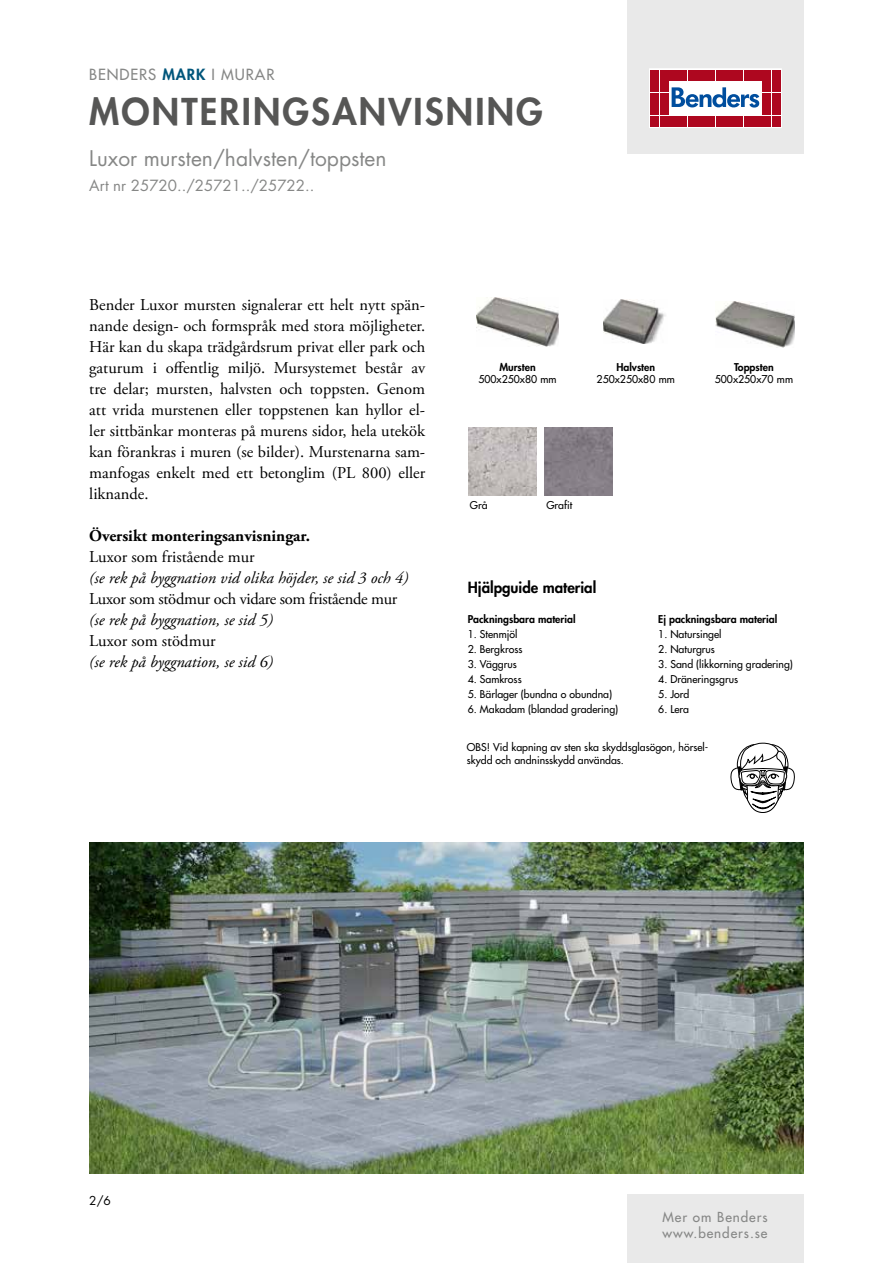
<style>
.page{position:relative;width:893px;height:1263px;background:#fff}
.page>*{position:absolute;margin:0;border:0;box-sizing:border-box;transform-origin:0 0}
.t1{font:800 36px "Futura Std";letter-spacing:.06em;color:#565655}
.t2{font:21px "Futura Std";color:#868786}
.t3{font:16.5px/21px "Adobe Garamond Pro";color:#000;text-align:justify}
.t4{font:italic 16.5px "Adobe Garamond Pro";color:#000}
.t5{font:16.5px "Adobe Garamond Pro";letter-spacing:-.02em;color:#000}
.t6{font:700 16.5px "Adobe Garamond Pro";color:#000}
.t7{font:15px "Futura Std";color:#868786}
.t8{font:800 15px "Futura Std";color:#000}
.t9{font:500 15px "Futura Std";letter-spacing:.06em;color:#868786}
.t10{font:500 13.5px/16.2px "Futura Std";letter-spacing:.07em;color:#868786}
.t11{font:12px "Futura Std";color:#000}
.t12{font:500 10.5px/12.6px "Futura Std";color:#000}
.t13{font:800 10.5px "Futura Std";color:#000}
.s1{font-weight:800;color:#00567b}
</style>
<div class="page">
<div style="left:627px;top:0;width:177px;height:153px;background:#e9e9e9"></div>
<svg style="left:649px;top:69px;width:132px;height:59px;background:#eac2c8"></svg>
<div style="left:651px;top:70px;width:8px;height:10px;background:#ae071f"></div>
<div style="left:660px;top:70px;width:8px;height:10px;background:#ae071f"></div>
<div style="left:651px;top:81px;width:8px;height:11px;background:#ae071f"></div>
<div style="left:660px;top:81px;width:8px;height:11px;background:#ae071f"></div>
<div style="left:651px;top:93px;width:8px;height:10px;background:#ae071f"></div>
<div style="left:660px;top:93px;width:8px;height:10px;background:#ae071f"></div>
<div style="left:651px;top:104px;width:8px;height:11px;background:#ae071f"></div>
<div style="left:660px;top:104px;width:8px;height:11px;background:#ae071f"></div>
<div style="left:651px;top:116px;width:8px;height:10px;background:#ae071f"></div>
<div style="left:660px;top:116px;width:8px;height:10px;background:#ae071f"></div>
<div style="left:669px;top:70px;width:8px;height:10px;background:#ae071f"></div>
<div style="left:679px;top:70px;width:8px;height:10px;background:#ae071f"></div>
<div style="left:688px;top:70px;width:8px;height:10px;background:#ae071f"></div>
<div style="left:697px;top:70px;width:9px;height:10px;background:#ae071f"></div>
<div style="left:707px;top:70px;width:8px;height:10px;background:#ae071f"></div>
<div style="left:716px;top:70px;width:8px;height:10px;background:#ae071f"></div>
<div style="left:725px;top:70px;width:9px;height:10px;background:#ae071f"></div>
<div style="left:735px;top:70px;width:8px;height:10px;background:#ae071f"></div>
<div style="left:744px;top:70px;width:8px;height:10px;background:#ae071f"></div>
<div style="left:753px;top:70px;width:9px;height:10px;background:#ae071f"></div>
<div style="left:669px;top:116px;width:8px;height:10px;background:#ae071f"></div>
<div style="left:679px;top:116px;width:8px;height:10px;background:#ae071f"></div>
<div style="left:688px;top:116px;width:8px;height:10px;background:#ae071f"></div>
<div style="left:697px;top:116px;width:9px;height:10px;background:#ae071f"></div>
<div style="left:707px;top:116px;width:8px;height:10px;background:#ae071f"></div>
<div style="left:716px;top:116px;width:8px;height:10px;background:#ae071f"></div>
<div style="left:725px;top:116px;width:9px;height:10px;background:#ae071f"></div>
<div style="left:735px;top:116px;width:8px;height:10px;background:#ae071f"></div>
<div style="left:744px;top:116px;width:8px;height:10px;background:#ae071f"></div>
<div style="left:753px;top:116px;width:9px;height:10px;background:#ae071f"></div>
<div style="left:763px;top:70px;width:8px;height:10px;background:#ae071f"></div>
<div style="left:772px;top:70px;width:8px;height:10px;background:#ae071f"></div>
<div style="left:763px;top:81px;width:8px;height:11px;background:#ae071f"></div>
<div style="left:772px;top:81px;width:8px;height:11px;background:#ae071f"></div>
<div style="left:763px;top:93px;width:8px;height:10px;background:#ae071f"></div>
<div style="left:772px;top:93px;width:8px;height:10px;background:#ae071f"></div>
<div style="left:763px;top:104px;width:8px;height:11px;background:#ae071f"></div>
<div style="left:772px;top:104px;width:8px;height:11px;background:#ae071f"></div>
<div style="left:763px;top:116px;width:8px;height:10px;background:#ae071f"></div>
<div style="left:772px;top:116px;width:8px;height:10px;background:#ae071f"></div>
<svg style="left:672px;top:87px;width:87px;height:21px;background:#8fb1d4"></svg>
<div style="left:627px;top:1195px;width:177px;height:68px;background:#e9e9e9"></div>
<img style="left:468px;top:428px;width:68px;height:68px">
<img style="left:545px;top:428px;width:68px;height:68px">
<img style="left:476px;top:298px;width:83px;height:48px">
<img style="left:604px;top:299px;width:62px;height:44px">
<img style="left:715px;top:301px;width:80px;height:47px">
<svg style="left:730px;top:743px;width:65px;height:70px"></svg>
<img style="left:89px;top:842px;width:715px;height:332px">
<p class="t9" style="left:89px;top:65px;width:187px">BENDERS <span class="s1">MARK</span> I MURAR</p>
<h1 class="t1" style="left:89px;top:89px;width:455px">MONTERINGSANVISNING</h1>
<p class="t2" style="left:89px;top:145px;width:299px">Luxor mursten/halvsten/toppsten</p>
<p class="t7" style="left:89px;top:176px;width:227px">Art nr 25720../25721../25722..</p>
<p class="t3" style="left:89px;top:294px;width:337px">Bender Luxor mursten signalerar ett helt nytt spän&shy;nande design- och formspråk med stora möjligheter.<br>Här kan du skapa trädgårdsrum privat eller park och gaturum i offentlig miljö. Mursystemet består av tre delar; mursten, halvsten och toppsten. Genom att vrida murstenen eller toppstenen kan hyllor el&shy;ler sittbänkar monteras på murens sidor, hela utekök kan förankras i muren (se bilder). Murstenarna sam&shy;manfogas enkelt med ett betonglim (PL 800) eller liknande.</p>
<p class="t6" style="left:89px;top:526px;width:222px">Översikt monteringsanvisningar.</p>
<p class="t3" style="left:89px;top:547px;width:167px">Luxor som fristående mur</p>
<p class="t4" style="left:89px;top:568px;width:321px">(se rek på byggnation vid olika höjder, se sid 3 och 4)</p>
<p class="t5" style="left:89px;top:589px;width:310px">Luxor som stödmur och vidare som fristående mur</p>
<p class="t4" style="left:89px;top:610px;width:185px">(se rek på byggnation, se sid 5)</p>
<p class="t3" style="left:89px;top:631px;width:128px">Luxor som stödmur</p>
<p class="t4" style="left:89px;top:652px;width:185px">(se rek på byggnation, se sid 6)</p>
<p class="t13" style="left:499px;top:360px;width:38px">Mursten</p>
<p class="t12" style="left:478px;top:373px;width:80px">500x250x80 mm</p>
<p class="t13" style="left:616px;top:360px;width:40px">Halvsten</p>
<p class="t12" style="left:597px;top:373px;width:80px">250x250x80 mm</p>
<p class="t13" style="left:734px;top:360px;width:41px">Toppsten</p>
<p class="t12" style="left:715px;top:373px;width:80px">500x250x70 mm</p>
<p class="t12" style="left:470px;top:499px;width:19px">Grå</p>
<p class="t12" style="left:546px;top:499px;width:27px">Grafit</p>
<p class="t8" style="left:468px;top:578px;width:130px">Hjälpguide material</p>
<p class="t13" style="left:468px;top:612px;width:109px">Packningsbara material</p>
<p class="t13" style="left:658px;top:612px;width:120px">Ej packningsbara material</p>
<p class="t12" style="left:468px;top:628px;width:51px">1. Stenmjöl</p>
<p class="t12" style="left:658px;top:628px;width:65px">1. Natursingel</p>
<p class="t12" style="left:468px;top:643px;width:56px">2. Bergkross</p>
<p class="t12" style="left:658px;top:643px;width:58px">2. Naturgrus</p>
<p class="t12" style="left:468px;top:658px;width:51px">3. Väggrus</p>
<p class="t12" style="left:658px;top:658px;width:136px">3. Sand (likkorning gradering)</p>
<p class="t12" style="left:468px;top:673px;width:55px">4. Samkross</p>
<p class="t12" style="left:658px;top:673px;width:81px">4. Dräneringsgrus</p>
<p class="t12" style="left:468px;top:688px;width:146px">5. Bärlager (bundna o obundna)</p>
<p class="t12" style="left:658px;top:688px;width:33px">5. Jord</p>
<p class="t12" style="left:468px;top:703px;width:152px">6. Makadam (blandad gradering)</p>
<p class="t12" style="left:658px;top:703px;width:32px">6. Lera</p>
<p class="t12" style="left:467px;top:741px;width:243px">OBS! Vid kapning av sten ska skyddsglasögon, hörsel&shy;skydd och andninsskydd användas.</p>
<p class="t11" style="left:89px;top:1193px;width:23px">2/6</p>
<p class="t10" style="left:662px;top:1209px;width:107px">Mer om Benders www.benders.se</p>
</div>
